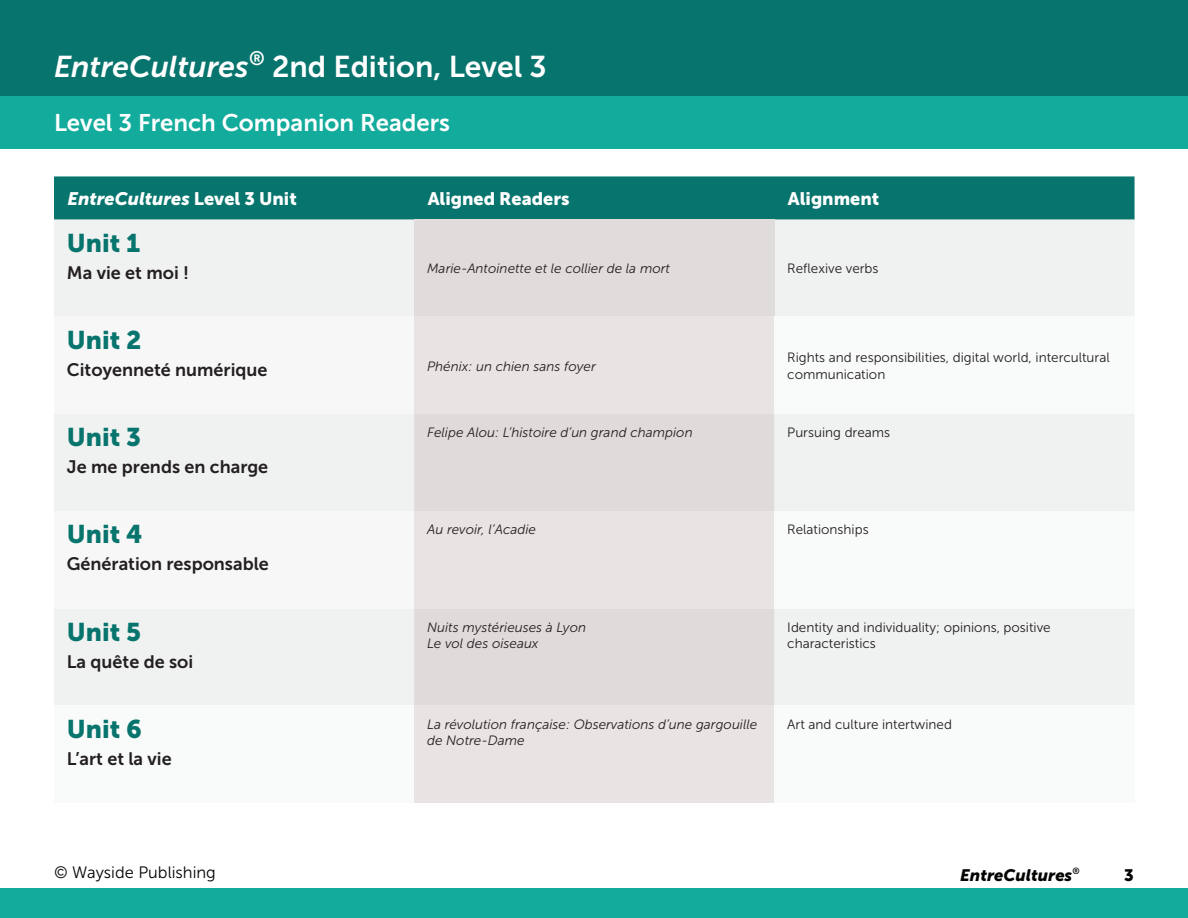
<style>
.page{position:relative;width:1188px;height:918px;background:#fff}
.page>*{position:absolute;margin:0;border:0;box-sizing:border-box;transform-origin:0 0}
.t1{font:30px "Museo Sans 700";color:#fff}
.t2{font:25.5px "Museo Sans 900";color:#07746d}
.t3{font:24px "Museo Sans 700";color:#fff}
.t4{font:18px "Museo Sans 700";color:#231f20}
.t5{font:italic 18px "Museo Sans 900";color:#fff}
.t6{font:18px "Museo Sans 900";color:#fff}
.t7{font:16.5px "Museo Sans 300";color:#040503}
.t8{font:italic 16.5px "Museo Sans 900";color:#040503}
.t9{font:16.5px "Museo Sans 900";color:#040503}
.t10{font:italic 13.5px/16.2px "Museo Sans 300";color:#231f20}
.t11{font:13.5px/16.2px "Museo Sans 300";color:#231f20}
.t12{font:9px "Museo Sans 700";color:#040503}
.s1{font-style:italic}
.s2{font-style:normal}
</style>
<div class="page">
<div style="left:54px;top:176px;width:1081px;height:44px;background:#07746d"></div>
<div style="left:54px;top:220px;width:1080px;height:485px;background:#f0f1f1"></div>
<div style="left:414px;top:220px;width:360px;height:97px;background:#e0dcdc"></div>
<div style="left:54px;top:317px;width:360px;height:97px;background:#f7f7f7"></div>
<div style="left:414px;top:317px;width:360px;height:97px;background:#e8e4e3"></div>
<div style="left:774px;top:317px;width:361px;height:97px;background:#f9fafa"></div>
<div style="left:414px;top:414px;width:360px;height:292px;background:#e0dbdb"></div>
<div style="left:54px;top:511px;width:360px;height:97px;background:#f7f7f7"></div>
<div style="left:414px;top:511px;width:360px;height:97px;background:#e8e4e3"></div>
<div style="left:774px;top:511px;width:361px;height:97px;background:#f9fafa"></div>
<div style="left:54px;top:706px;width:360px;height:97px;background:#f9fafa"></div>
<div style="left:414px;top:706px;width:360px;height:97px;background:#e8e4e3"></div>
<div style="left:774px;top:706px;width:361px;height:97px;background:#f9fafa"></div>
<div style="left:0;top:0;width:1188px;height:96px;background:#07746d"></div>
<div style="left:0;top:96px;width:1188px;height:52px;background:#12ab9c"></div>
<div style="left:0;top:889px;width:1188px;height:29px;background:#12ab9c"></div>
<p class="t1" style="left:54px;top:49px;width:494px"><span class="s1">EntreCultures</span><sup>®</sup> 2nd Edition, Level 3</p>
<p class="t3" style="left:54px;top:109px;width:398px">Level 3 French Companion Readers</p>
<p class="t5" style="left:68px;top:188px;width:231px">EntreCultures <span class="s2">Level 3 Unit</span></p>
<p class="t6" style="left:428px;top:188px;width:143px">Aligned Readers</p>
<p class="t6" style="left:788px;top:188px;width:93px">Alignment</p>
<p class="t2" style="left:67px;top:228px;width:75px">Unit 1</p>
<p class="t4" style="left:67px;top:263px;width:124px">Ma vie et moi !</p>
<p class="t10" style="left:427px;top:261px;width:244px">Marie-Antoinette et le collier de la mort</p>
<p class="t11" style="left:787px;top:261px;width:93px">Reflexive verbs</p>
<p class="t2" style="left:67px;top:326px;width:76px">Unit 2</p>
<p class="t4" style="left:67px;top:360px;width:202px">Citoyenneté numérique</p>
<p class="t10" style="left:427px;top:358px;width:170px">Phénix: un chien sans foyer</p>
<p class="t11" style="left:787px;top:350px;width:324px">Rights and responsibilities, digital world, intercultural communication</p>
<p class="t2" style="left:67px;top:423px;width:76px">Unit 3</p>
<p class="t4" style="left:67px;top:457px;width:203px">Je me prends en charge</p>
<p class="t2" style="left:67px;top:520px;width:77px">Unit 4</p>
<p class="t4" style="left:67px;top:554px;width:203px">Génération responsable</p>
<p class="t2" style="left:67px;top:617px;width:76px">Unit 5</p>
<p class="t4" style="left:67px;top:651px;width:128px">La quête de soi</p>
<p class="t2" style="left:67px;top:714px;width:77px">Unit 6</p>
<p class="t4" style="left:67px;top:749px;width:106px">L’art et la vie</p>
<p class="t10" style="left:427px;top:425px;width:267px">Felipe Alou: L’histoire d’un grand champion</p>
<p class="t11" style="left:787px;top:425px;width:104px">Pursuing dreams</p>
<p class="t10" style="left:427px;top:522px;width:110px">Au revoir, l’Acadie</p>
<p class="t11" style="left:787px;top:522px;width:83px">Relationships</p>
<p class="t10" style="left:427px;top:619px;width:160px">Nuits mystérieuses à Lyon</p>
<p class="t10" style="left:427px;top:635px;width:113px">Le vol des oiseaux</p>
<p class="t11" style="left:787px;top:619px;width:265px">Identity and individuality; opinions, positive characteristics</p>
<p class="t10" style="left:427px;top:716px;width:332px">La révolution française: Observations d’une gargouille de Notre-Dame</p>
<p class="t11" style="left:787px;top:716px;width:166px">Art and culture intertwined</p>
<p class="t7" style="left:54px;top:863px;width:163px">© Wayside Publishing</p>
<p class="t9" style="left:1124px;top:866px;width:11px">3</p>
<p class="t8" style="left:960px;top:866px;width:114px">EntreCultures</p>
<p class="t12" style="left:1072px;top:866px;width:9px">®</p>
</div>
